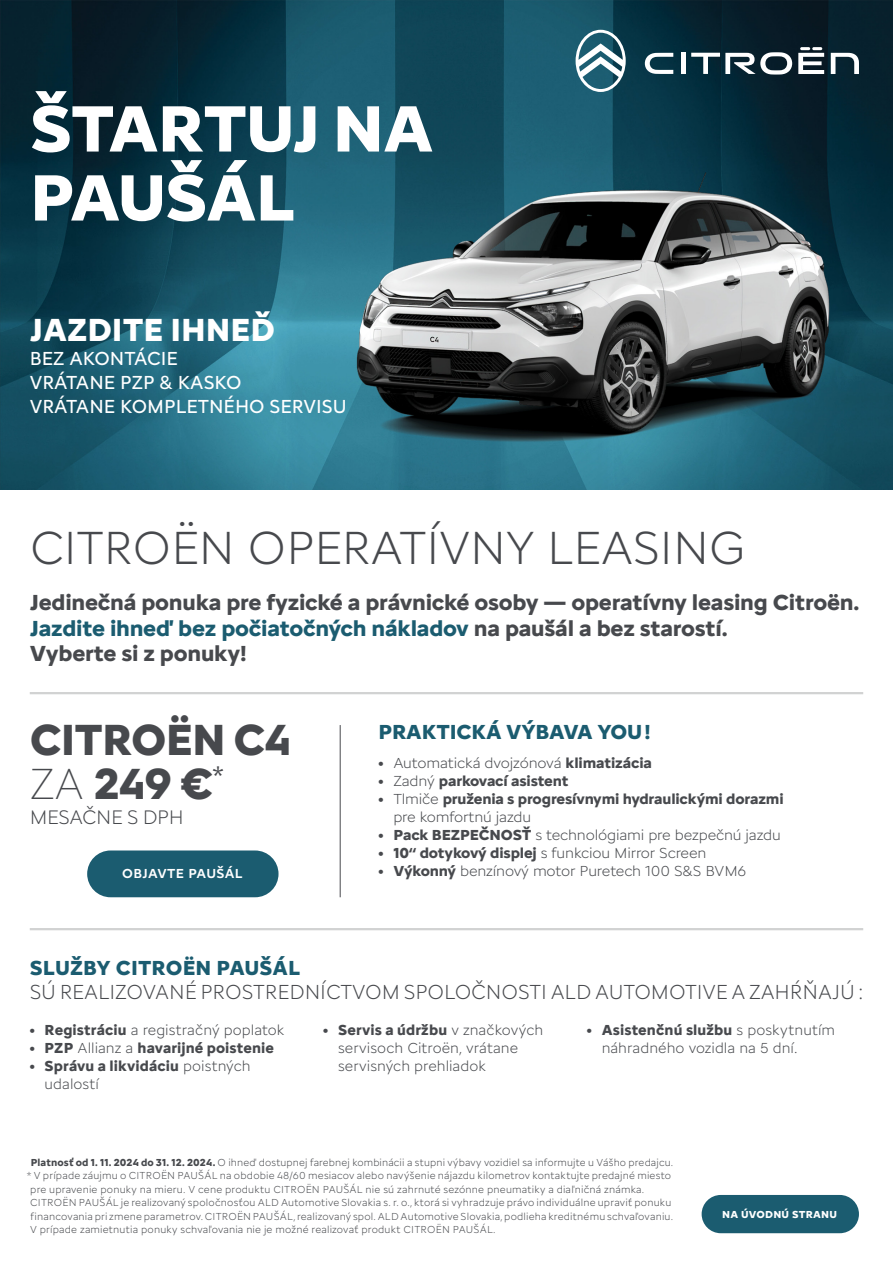
<style>
.page{position:relative;width:893px;height:1263px;background:#fff}
.page>*{position:absolute;margin:0;border:0;box-sizing:border-box;transform-origin:0 0}
.t1{font:700 67.5px "Citroen Type";letter-spacing:-.02em;color:#fff}
._01a_nohy_pas{font:300 48px "Citroen Type";letter-spacing:-.01em;color:#47494d}
.t2{font:700 45px "Citroen Type";letter-spacing:-.02em;color:#47494d}
.t3{font:700 33px "Citroen Type";color:#fff}
._01a_nohy_pas-2{font:700 22.5px "Citroen Type";letter-spacing:-.01em;color:#47494d}
._01a_nohy_pas-3{font:700 22.5px "Citroen Type";letter-spacing:-.01em;color:#1b5c70}
.Norm_ln{font:300 21px "Citroen Type";letter-spacing:-.005em;color:#47494d}
._01a_nohy_pas-4{font:700 21px "Citroen Type";letter-spacing:-.01em;color:#1b5c70}
.Norm_ln-2{font:700 21px "Citroen Type";letter-spacing:.005em;color:#1b5c70}
.t4{font:300 20.25px "Citroen Type";letter-spacing:-.02em;color:#47494d}
.t5{font:19.5px "Citroen Type";color:#fff}
._01a_nohy_pas-5{font:300 15px/18px "Citroen Type";letter-spacing:-.01em;color:#47494d}
._01a_nohy_pas-6{font:700 15px/18px "Citroen Type";letter-spacing:-.01em;color:#47494d}
.Norm_ln-3{font:700 15px/18px "Citroen Type";letter-spacing:.005em;color:#47494d}
.Norm_ln-4{font:300 15px "Citroen Type";letter-spacing:.005em;color:#47494d}
._01a_nohy_pas-7{font:500 13.5px "Citroen Type";letter-spacing:.025em;color:#fff}
.Norm_ln-5{font:300 10.5px/13.5px "Citroen Type";letter-spacing:.015em;color:#47494d}
._01a_nohy_pas-8{font:700 10.5px "Citroen Type";letter-spacing:.02em;color:#fff}
.s1{color:#47494d}
.s2{font-weight:200}
.s3{font-weight:700}
.s4{font-weight:300}
</style>
<div class="page">
<img style="left:0;top:0;width:893px;height:489px">
<div style="left:681px;top:53px;width:5px;height:21px;background:#fff"></div>
<svg style="left:831px;top:53px;width:28px;height:21px"></svg>
<svg style="left:691px;top:52px;width:101px;height:23px"></svg>
<svg style="left:798px;top:47px;width:26px;height:27px"></svg>
<svg style="left:645px;top:53px;width:28px;height:21px"></svg>
<svg style="left:576px;top:30px;width:50px;height:62px"></svg>
<div style="left:87px;top:850px;width:192px;height:47px;background:#1b5c70;border-radius:23px"></div>
<hr style="left:340px;top:725px;width:1px;height:172px;background:#47494d">
<hr style="left:30px;top:928px;width:833px;height:2px;background:#d1d2d2">
<hr style="left:30px;top:692px;width:833px;height:2px;background:#d1d2d2">
<div style="left:702px;top:1195px;width:157px;height:38px;background:#1b5c70;border-radius:19px"></div>
<p class="t1" style="left:30px;top:78px;width:405px">ŠTARTUJ NA</p>
<p class="t1" style="left:30px;top:147px;width:267px">PAUŠÁL</p>
<p class="t3" style="left:30px;top:305px;width:247px">JAZDITE IHNEĎ</p>
<p class="t5" style="left:30px;top:344px;width:150px">BEZ AKONTÁCIE</p>
<p class="t5" style="left:30px;top:368px;width:213px">VRÁTANE PZP &amp; KASKO</p>
<p class="t5" style="left:30px;top:392px;width:318px">VRÁTANE KOMPLETNÉHO SERVISU</p>
<p class="_01a_nohy_pas" style="left:30px;top:512px;width:717px">CITROËN OPERATÍVNY LEASING</p>
<p class="_01a_nohy_pas-2" style="left:30px;top:586px;width:831px">Jedinečná ponuka pre fyzické a právnické osoby — operatívny leasing Citroën.</p>
<p class="_01a_nohy_pas-3" style="left:30px;top:611px;width:699px">Jazdite ihneď bez počiatočných nákladov <span class="s1">na paušál a bez starostí.</span></p>
<p class="_01a_nohy_pas-2" style="left:30px;top:637px;width:219px">Vyberte si z ponuky!</p>
<p class="t2" style="left:30px;top:706px;width:263px">CITROËN C4</p>
<p class="t2" style="left:30px;top:749px;width:195px"><span class="s2">ZA</span> 249 €<sup>*</sup></p>
<p class="t4" style="left:30px;top:802px;width:156px">MESAČNE S DPH</p>
<p class="_01a_nohy_pas-7" style="left:122px;top:864px;width:122px">OBJAVTE PAUŠÁL</p>
<p class="_01a_nohy_pas-4" style="left:378px;top:716px;width:274px">PRAKTICKÁ VÝBAVA YOU!</p>
<p class="_01a_nohy_pas-5" style="left:378px;top:753px;width:275px"><span class="s3">•</span> Automatická dvojzónová <span class="s3">klimatizácia</span></p>
<p class="_01a_nohy_pas-6" style="left:378px;top:771px;width:192px">• <span class="s4">Zadný</span> parkovací asistent</p>
<p class="_01a_nohy_pas-6" style="left:393px;top:789px;width:392px;text-indent:-15px">• <span class="s4">Tlmiče</span> pruženia s progresívnymi hydraulickými dorazmi <span class="s4">pre komfortnú jazdu</span></p>
<p class="_01a_nohy_pas-5" style="left:378px;top:825px;width:404px"><span class="s3">• Pack BEZPEČNOSŤ</span> s technológiami pre bezpečnú jazdu</p>
<p class="_01a_nohy_pas-5" style="left:378px;top:843px;width:329px"><span class="s3">• 10‘‘ dotykový displej</span> s funkciou Mirror Screen</p>
<p class="_01a_nohy_pas-5" style="left:378px;top:861px;width:369px"><span class="s3">• Výkonný</span> benzínový motor Puretech 100 S&amp;S BVM6</p>
<p class="Norm_ln-2" style="left:30px;top:952px;width:272px">SLUŽBY CITROËN PAUŠÁL</p>
<p class="Norm_ln" style="left:30px;top:976px;width:835px">SÚ REALIZOVANÉ PROSTREDNÍCTVOM SPOLOČNOSTI ALD AUTOMOTIVE A ZAHŔŇAJÚ :</p>
<p class="Norm_ln-4" style="left:30px;top:1019px;width:256px"><span class="s3">• Registráciu</span> a registračný poplatok</p>
<p class="Norm_ln-3" style="left:30px;top:1038px;width:246px">• PZP <span class="s4">Allianz a</span> havarijné poistenie</p>
<p class="Norm_ln-3" style="left:45px;top:1056px;width:207px;text-indent:-15px">• Správu a likvidáciu <span class="s4">poistných udalostí</span></p>
<h3 class="_01a_nohy_pas-5" style="left:338px;top:1020px;width:207px;text-indent:-15px"><span class="s3">• Servis a údržbu</span> v značkových servisoch Citroën, vrátane servisných prehliadok</h3>
<h3 class="_01a_nohy_pas-5" style="left:602px;top:1020px;width:235px;text-indent:-15px"><span class="s3">• Asistenčnú službu</span> s poskytnutím náhradného vozidla na 5 dní.</h3>
<p class="Norm_ln-5" style="left:31px;top:1155px;width:644px"><span class="s3">Platnosť od 1. 11. 2024 do 31. 12. 2024.</span> O ihneď dostupnej farebnej kombinácii a stupni výbavy vozidiel sa informujte u Vášho predajcu.</p>
<p class="Norm_ln-5" style="left:30px;top:1168px;width:642px;text-indent:-3px">* V prípade záujmu o CITROËN PAUŠÁL na obdobie 48/60 mesiacov alebo navýšenie nájazdu kilometrov kontaktujte predajné miesto pre upravenie ponuky na mieru. V cene produktu CITROËN PAUŠÁL nie sú zahrnuté sezónne pneumatiky a diaľničná známka.</p>
<p class="Norm_ln-5" style="left:30px;top:1195px;width:645px">CITROËN PAUŠÁL je realizovaný spoločnosťou ALD Automotive Slovakia s. r. o., ktorá si vyhradzuje právo individuálne upraviť ponuku financovania pri zmene parametrov. CITROËN PAUŠÁL, realizovaný spol. ALD Automotive Slovakia, podlieha kreditnému schvaľovaniu.<br>V prípade zamietnutia ponuky schvaľovania nie je možné realizovať produkt CITROËN PAUŠÁL.</p>
<p class="_01a_nohy_pas-8" style="left:722px;top:1206px;width:116px">NA ÚVODNÚ STRANU</p>
</div>
